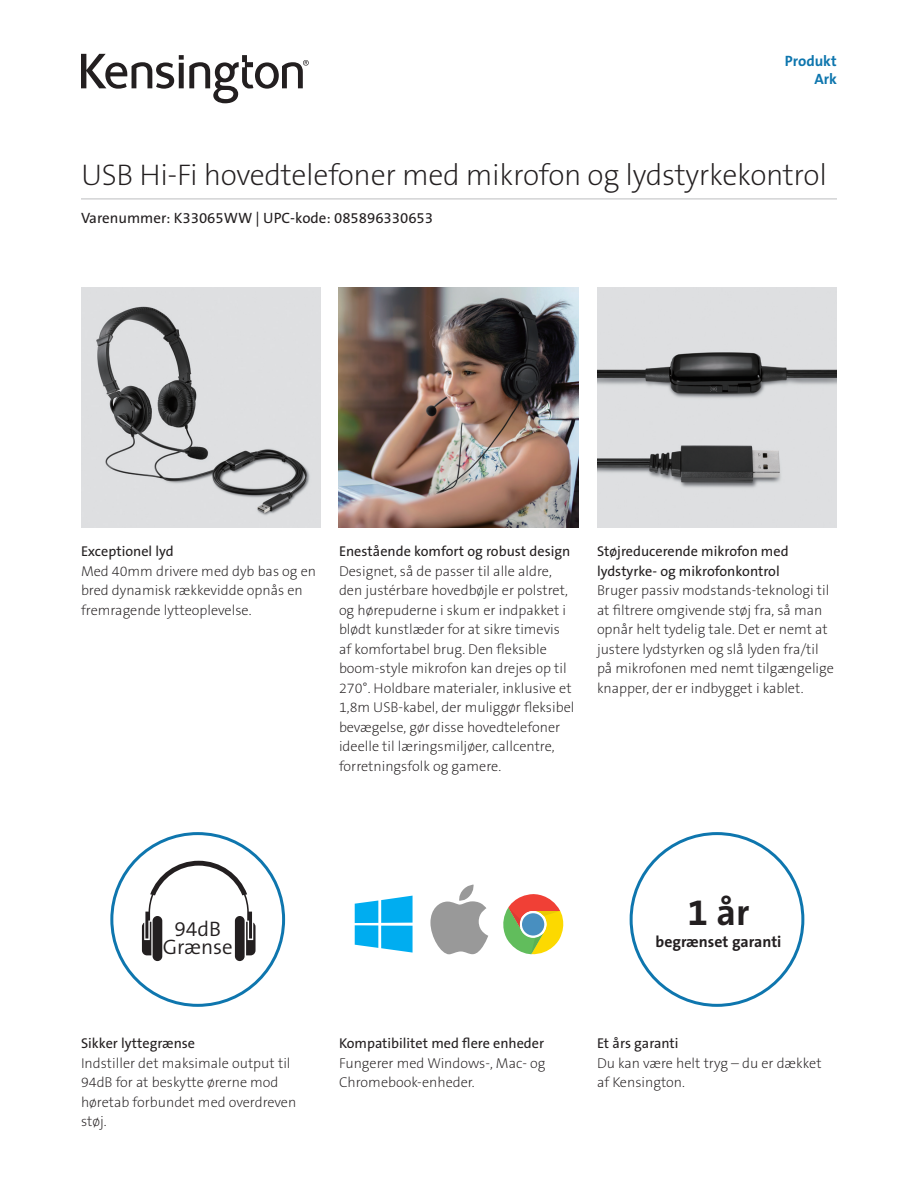
<style>
.page{position:relative;width:918px;height:1188px;background:#fff}
.page>*{position:absolute;margin:0;border:0;box-sizing:border-box;transform-origin:0 0}
.Body{font:37.5px "The Sans KENSINGTON7 Bd";color:#231f20}
.Main_Header{font:30px "The Sans KENSINGTON2 XL";letter-spacing:-.01em;color:#231f20}
.Body-2{font:21px "The Sans KENSINGTON4 SL";color:#231f20}
.Body-3{font:15.75px "The Sans KENSINGTON7 Bd";color:#231f20}
.Part_No__UPC{font:15px "The Sans KENSINGTON5 Rg";color:#231f20}
.Part_No__UPC-2{font:15px "The Sans KENSINGTON7 Bd";color:#0e76ae}
.Body-4{font:14.25px/19.5px "The Sans KENSINGTON2 XL";color:#231f20}
.Body-5{font:14.25px/19.5px "The Sans KENSINGTON5 Rg";color:#231f20}
</style>
<div class="page">
<hr style="left:81px;top:199px;width:756px;height:1px;background:#bcbdc0">
<svg style="left:81px;top:54px;width:228px;height:49px"></svg>
<div style="left:153px;top:916px;width:9px;height:45px;background:#231f20;border-radius:5px"></div>
<div style="left:235px;top:916px;width:10px;height:45px;background:#231f20;border-radius:5px"></div>
<svg style="left:142px;top:861px;width:114px;height:94px"></svg>
<svg style="left:355px;top:896px;width:58px;height:57px"></svg>
<svg style="left:430px;top:885px;width:58px;height:69px"></svg>
<svg style="left:503px;top:894px;width:61px;height:61px"></svg>
<img style="left:338px;top:288px;width:240px;height:240px">
<img style="left:597px;top:288px;width:240px;height:240px">
<img style="left:81px;top:288px;width:240px;height:240px">
<p class="Part_No__UPC-2" style="left:785px;top:53px;width:53px">Produkt</p>
<p class="Part_No__UPC-2" style="left:814px;top:71px;width:24px">Ark</p>
<p class="Main_Header" style="left:81px;top:159px;width:747px">USB Hi-Fi hovedtelefoner med mikrofon og lydstyrkekontrol</p>
<p class="Part_No__UPC" style="left:81px;top:210px;width:354px">Varenummer: K33065WW | UPC-kode: 085896330653</p>
<p class="Body-5" style="left:81px;top:542px;width:94px">Exceptionel lyd</p>
<p class="Body-4" style="left:81px;top:562px;width:237px">Med 40mm drivere med dyb bas og en bred dynamisk rækkevidde opnås en fremragende lytteoplevelse.</p>
<p class="Body-5" style="left:339px;top:542px;width:233px">Enestående komfort og robust design</p>
<p class="Body-4" style="left:339px;top:562px;width:237px">Designet, så de passer til alle aldre, den justérbare hovedbøjle er polstret, og hørepuderne i skum er indpakket i blødt kunstlæder for at sikre timevis af komfortabel brug. Den fleksible boom-style mikrofon kan drejes op til 270°. Holdbare materialer, inklusive et 1,8m USB-kabel, der muliggør fleksibel bevægelse, gør disse hovedtelefoner ideelle til læringsmiljøer, callcentre, forretningsfolk og gamere.</p>
<p class="Body-5" style="left:597px;top:542px;width:193px">Støjreducerende mikrofon med lydstyrke- og mikrofonkontrol</p>
<p class="Body-4" style="left:597px;top:581px;width:238px">Bruger passiv modstands-teknologi til at filtrere omgivende støj fra, så man opnår helt tydelig tale. Det er nemt at justere lydstyrken og slå lyden fra/til på mikrofonen med nemt tilgængelige knapper, der er indbygget i kablet.</p>
<p class="Body-2" style="left:174px;top:918px;width:48px">94dB</p>
<p class="Body-2" style="left:163px;top:936px;width:72px">Grænse</p>
<p class="Body-5" style="left:81px;top:1034px;width:116px">Sikker lyttegrænse</p>
<p class="Body-4" style="left:81px;top:1054px;width:217px">Indstiller det maksimale output til<br>94dB for at beskytte ørerne mod høretab forbundet med overdreven støj.</p>
<p class="Body-5" style="left:339px;top:1034px;width:207px">Kompatibilitet med flere enheder</p>
<p class="Body-4" style="left:339px;top:1054px;width:208px">Fungerer med Windows-, Mac- og<br>Chromebook-enheder.</p>
<p class="Body" style="left:688px;top:892px;width:63px">1 år</p>
<p class="Body-3" style="left:656px;top:933px;width:127px">begrænset garanti</p>
<p class="Body-5" style="left:597px;top:1034px;width:83px">Et års garanti</p>
<p class="Body-4" style="left:597px;top:1054px;width:226px">Du kan være helt tryg – du er dækket af Kensington.</p>
</div>
